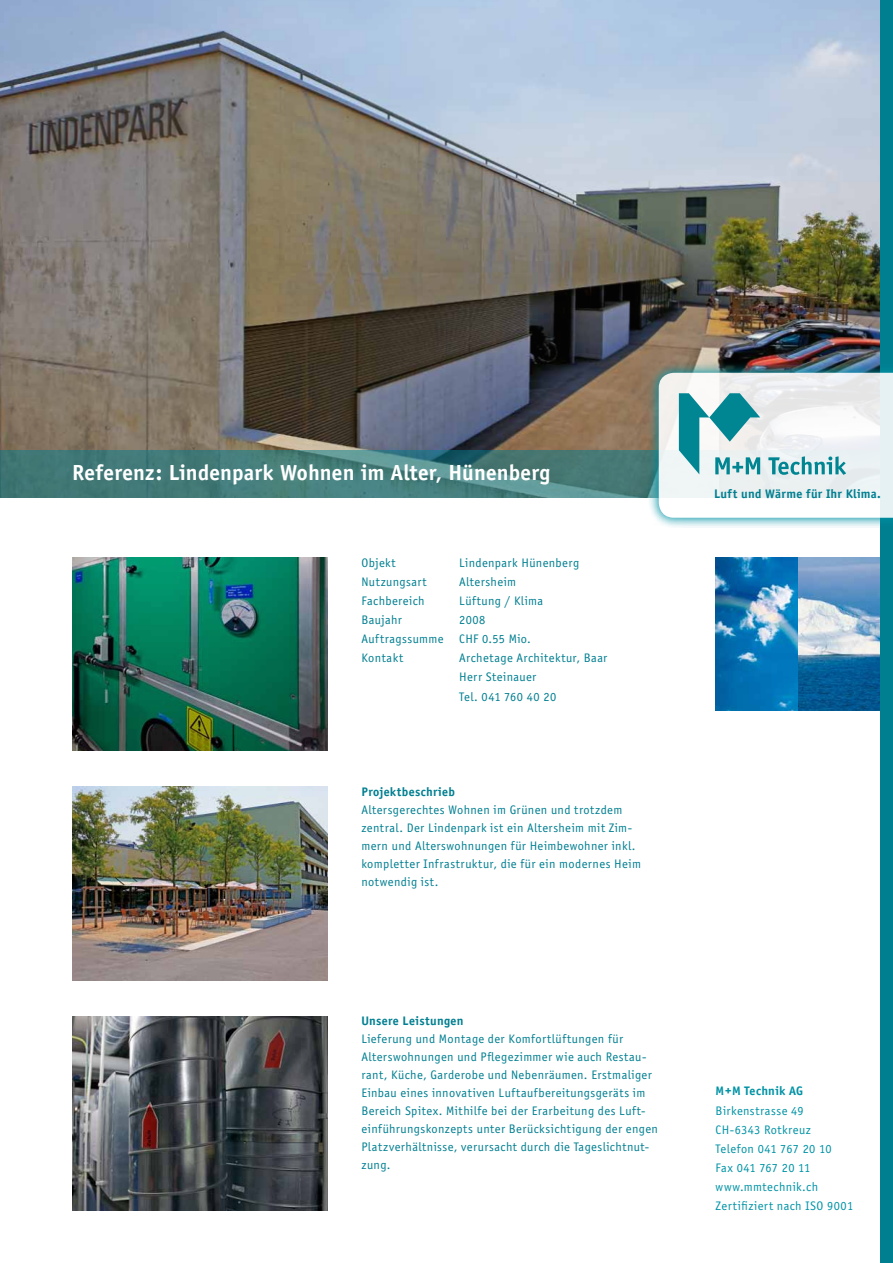
<style>
.page{position:relative;width:893px;height:1263px;background:#fff}
.page>*{position:absolute;margin:0;border:0;box-sizing:border-box;transform-origin:0 0}
.t1{font:700 22.5px "Officina Sans";letter-spacing:.01em;color:#fff}
.t2{font:12.75px/18px "Officina Sans";letter-spacing:.03em;color:#007f91}
.t3{font:12.75px/19.2px "Officina Sans";letter-spacing:.035em;color:#0093a6}
.t4{font:700 12.75px "Officina Sans";letter-spacing:.03em;color:#007f91}
.t5{font:700 12.75px "Officina Sans";letter-spacing:.025em;color:#0093a6}
</style>
<div class="page">
<img style="left:715px;top:557px;width:165px;height:153px">
<img style="left:0;top:0;width:880px;height:450px">
<div style="left:880px;top:0;width:13px;height:1263px;background:#007f91"></div>
<svg style="left:0;top:450px;width:645px;height:47px;fill:#457a78"></svg>
<img style="left:645px;top:359px;width:248px;height:169px">
<svg style="left:659px;top:373px;width:234px;height:145px"></svg>
<img style="left:72px;top:1016px;width:255px;height:194px">
<img style="left:72px;top:557px;width:255px;height:193px">
<img style="left:72px;top:787px;width:255px;height:193px">
<h1 class="t1" style="left:72px;top:459px;width:479px">Referenz: Lindenpark Wohnen im Alter, Hünenberg</h1>
<p class="t2" style="left:361px;top:553px;width:36px">Objekt</p>
<p class="t2" style="left:459px;top:553px;width:121px">Lindenpark Hünenberg</p>
<p class="t2" style="left:361px;top:573px;width:67px">Nutzungsart</p>
<p class="t2" style="left:459px;top:573px;width:59px">Altersheim</p>
<p class="t2" style="left:361px;top:592px;width:65px">Fachbereich</p>
<p class="t2" style="left:459px;top:592px;width:86px">Lüftung / Klima</p>
<p class="t2" style="left:361px;top:611px;width:42px">Baujahr</p>
<p class="t2" style="left:361px;top:610px;width:171px;line-height:19.2px;text-indent:98px">2008<br>Auftragssumme CHF 0.55 Mio.<br>Kontakt</p>
<p class="t2" style="left:459px;top:649px;width:150px;line-height:19.2px">Archetage Architektur, Baar<br>Herr Steinauer<br>Tel. 041 760 40 20</p>
<p class="t4" style="left:361px;top:784px;width:95px">Projektbeschrieb</p>
<p class="t2" style="left:361px;top:801px;width:281px">Altersgerechtes Wohnen im Grünen und trotzdem zentral. Der Lindenpark ist ein Altersheim mit Zim&shy;mern und Alterswohnungen für Heimbewohner inkl. kompletter Infrastruktur, die für ein modernes Heim notwendig ist.</p>
<p class="t4" style="left:361px;top:1013px;width:104px">Unsere Leistungen</p>
<p class="t2" style="left:361px;top:1030px;width:298px">Lieferung und Montage der Komfortlüftungen für Alterswohnungen und Pflegezimmer wie auch Restau&shy;rant, Küche, Garderobe und Nebenräumen. Erstmaliger Einbau eines innovativen Luftaufbereitungsgeräts im Bereich Spitex. Mithilfe bei der Erarbeitung des Luft&shy;einführungskonzepts unter Berücksichtigung der engen Platzverhältnisse, verursacht durch die Tageslichtnut&shy;zung.</p>
<p class="t4" style="left:714px;top:486px;width:168px">Luft und Wärme für Ihr Klima.</p>
<p class="t5" style="left:716px;top:1083px;width:89px">M+M Technik AG</p>
<p class="t3" style="left:716px;top:1101px;width:139px">Birkenstrasse 49<br>CH-6343 Rotkreuz<br>Telefon 041 767 20 10<br>Fax 041 767 20 11 www.mmtechnik.ch<br>Zertifiziert nach ISO 9001</p>
</div>
